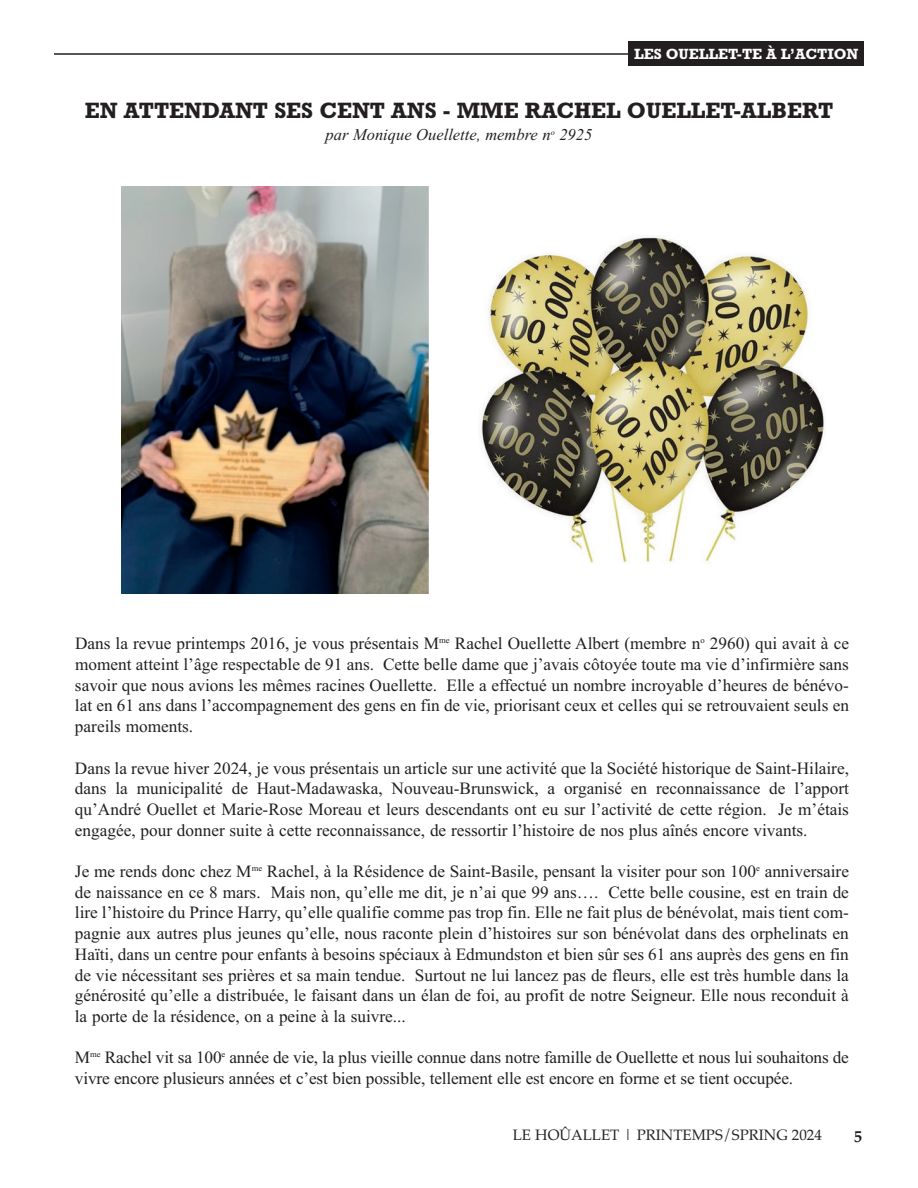
<style>
.page{position:relative;width:918px;height:1188px;background:#fff}
.page>*{position:absolute;margin:0;border:0;box-sizing:border-box;transform-origin:0 0}
.t1{font:700 22.5px "Rockwell";color:#231f20}
.t2{font:17.25px/20.7px "Times";letter-spacing:-.01em;color:#231f20;text-align:justify}
.t3{font:italic 16.5px "Times New Roman";color:#231f20}
.t4{font:700 16.5px "Palatino";color:#231f20}
.t5{font:15px "Palatino";color:#231f20}
.t6{font:700 15px "Rockwell";color:#fff}
</style>
<div class="page">
<hr style="left:54px;top:53px;width:810px;height:2px;background:#231f20">
<div style="left:628px;top:41px;width:236px;height:25px;background:#231f20"></div>
<img style="left:122px;top:186px;width:306px;height:408px">
<img style="left:479px;top:236px;width:347px;height:328px">
<p class="t6" style="left:634px;top:45px;width:226px">LES OUELLET-TE À L’ACTION</p>
<h1 class="t1" style="left:85px;top:97px;width:750px">EN ATTENDANT SES CENT ANS - MME RACHEL OUELLET-ALBERT</h1>
<p class="t3" style="left:326px;top:125px;width:268px">par Monique Ouellette, membre n<sup>o</sup> 2925</p>
<p class="t2" style="left:75px;top:633px;width:775px">Dans la revue printemps 2016, je vous présentais M<sup>me</sup> Rachel Ouellette Albert (membre n<sup>o</sup> 2960) qui avait à ce moment atteint l’âge respectable de 91 ans. Cette belle dame que j’avais côtoyée toute ma vie d’infirmière sans savoir que nous avions les mêmes racines Ouellette. Elle a effectué un nombre incroyable d’heures de bénévo&shy;lat en 61 ans dans l’accompagnement des gens en fin de vie, priorisant ceux et celles qui se retrouvaient seuls en pareils moments.</p>
<p class="t2" style="left:75px;top:757px;width:776px">Dans la revue hiver 2024, je vous présentais un article sur une activité que la Société historique de Saint-Hilaire, dans la municipalité de Haut-Madawaska, Nouveau-Brunswick, a organisé en reconnaissance de l’apport qu’André Ouellet et Marie-Rose Moreau et leurs descendants ont eu sur l’activité de cette région. Je m’étais engagée, pour donner suite à cette reconnaissance, de ressortir l’histoire de nos plus aînés encore vivants.</p>
<p class="t2" style="left:75px;top:861px;width:776px">Je me rends donc chez M<sup>me</sup> Rachel, à la Résidence de Saint-Basile, pensant la visiter pour son 100<sup>e</sup> anniversaire de naissance en ce 8 mars. Mais non, qu’elle me dit, je n’ai que 99 ans…. Cette belle cousine, est en train de lire l’histoire du Prince Harry, qu’elle qualifie comme pas trop fin. Elle ne fait plus de bénévolat, mais tient com&shy;pagnie aux autres plus jeunes qu’elle, nous raconte plein d’histoires sur son bénévolat dans des orphelinats en Haïti, dans un centre pour enfants à besoins spéciaux à Edmundston et bien sûr ses 61 ans auprès des gens en fin de vie nécessitant ses prières et sa main tendue. Surtout ne lui lancez pas de fleurs, elle est très humble dans la générosité qu’elle a distribuée, le faisant dans un élan de foi, au profit de notre Seigneur. Elle nous reconduit à la porte de la résidence, on a peine à la suivre...</p>
<p class="t2" style="left:75px;top:1047px;width:776px">M<sup>me</sup> Rachel vit sa 100<sup>e</sup> année de vie, la plus vieille connue dans notre famille de Ouellette et nous lui souhaitons de vivre encore plusieurs années et c’est bien possible, tellement elle est encore en forme et se tient occupée.</p>
<p class="t5" style="left:513px;top:1126px;width:311px">LE HOÛALLET | PRINTEMPS/SPRING 2024</p>
<p class="t4" style="left:854px;top:1126px;width:10px">5</p>
</div>
